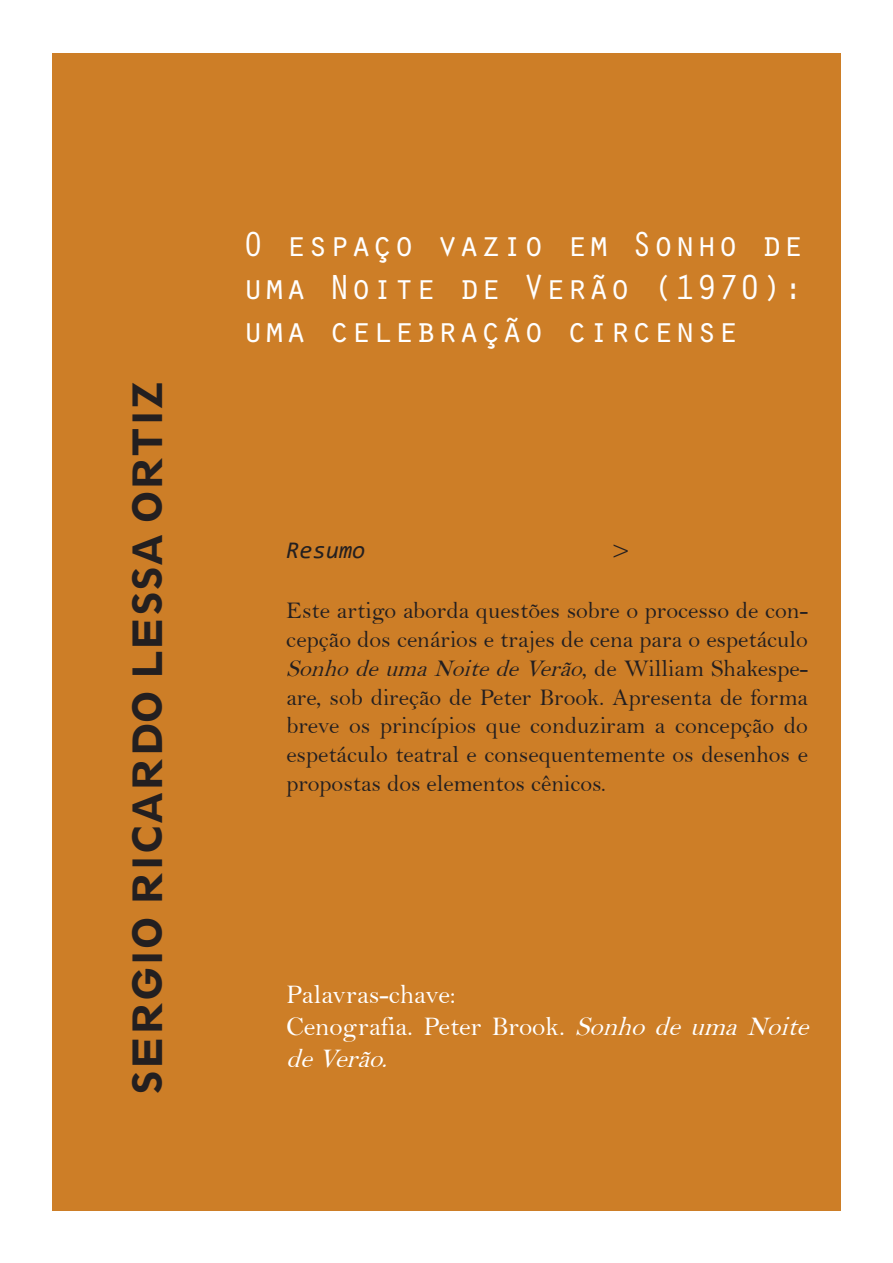
<style>
.page{position:relative;width:893px;height:1263px;background:#fff}
.page>*{position:absolute;margin:0;border:0;box-sizing:border-box;transform-origin:0 0}
.t1{font:800 37.8px "Geometric 212 BT";color:#231f20}
.t2{font:36px/43.2px "Orator Std";color:#fff;text-align:justify}
.t3{font:27px/32.4px "Bell";color:#fff}
.t4{font:27px "Bell";color:#231f20}
.t5{font:24px/28.8px "Bell";color:#231f20;text-align:justify}
.t6{font:italic 24px "Consolas";color:#231f20}
.s1{font-style:italic}
</style>
<div class="page">
<div style="left:52px;top:53px;width:789px;height:1158px;background:#cd7e27"></div>
<h1 class="t1" style="left:123px;top:1095px;width:716px;rotate:-90deg">Sergio Ricardo Lessa Ortiz</h1>
<h2 class="t2" style="left:242px;top:221px;width:563px">O espaço vazio em Sonho de uma Noite de Verão (1970): uma celebração circense</h2>
<p class="t6" style="left:286px;top:534px;width:81px">Resumo</p>
<p class="t4" style="left:612px;top:533px;width:20px">&gt;</p>
<p class="t5" style="left:286px;top:596px;width:523px">Este artigo aborda questões sobre o processo de con&shy;cepção dos cenários e trajes de cena para o espetáculo <span class="s1">SonhodeumaNoitedeVerão</span>, d e W i l l i a m S h a k e s p e - are, sob direção de Peter Brook. Apresenta de forma breve os princípios que conduziram a concepção do espetáculo teatral e consequentemente os desenhos e propostas dos elementos cênicos.</p>
<p class="t3" style="left:286px;top:978px;width:532px">Palavras-chave:<br>Cenografia. Peter Brook. <span class="s1">SonhodeumaNoite deVerão.</span></p>
</div>
